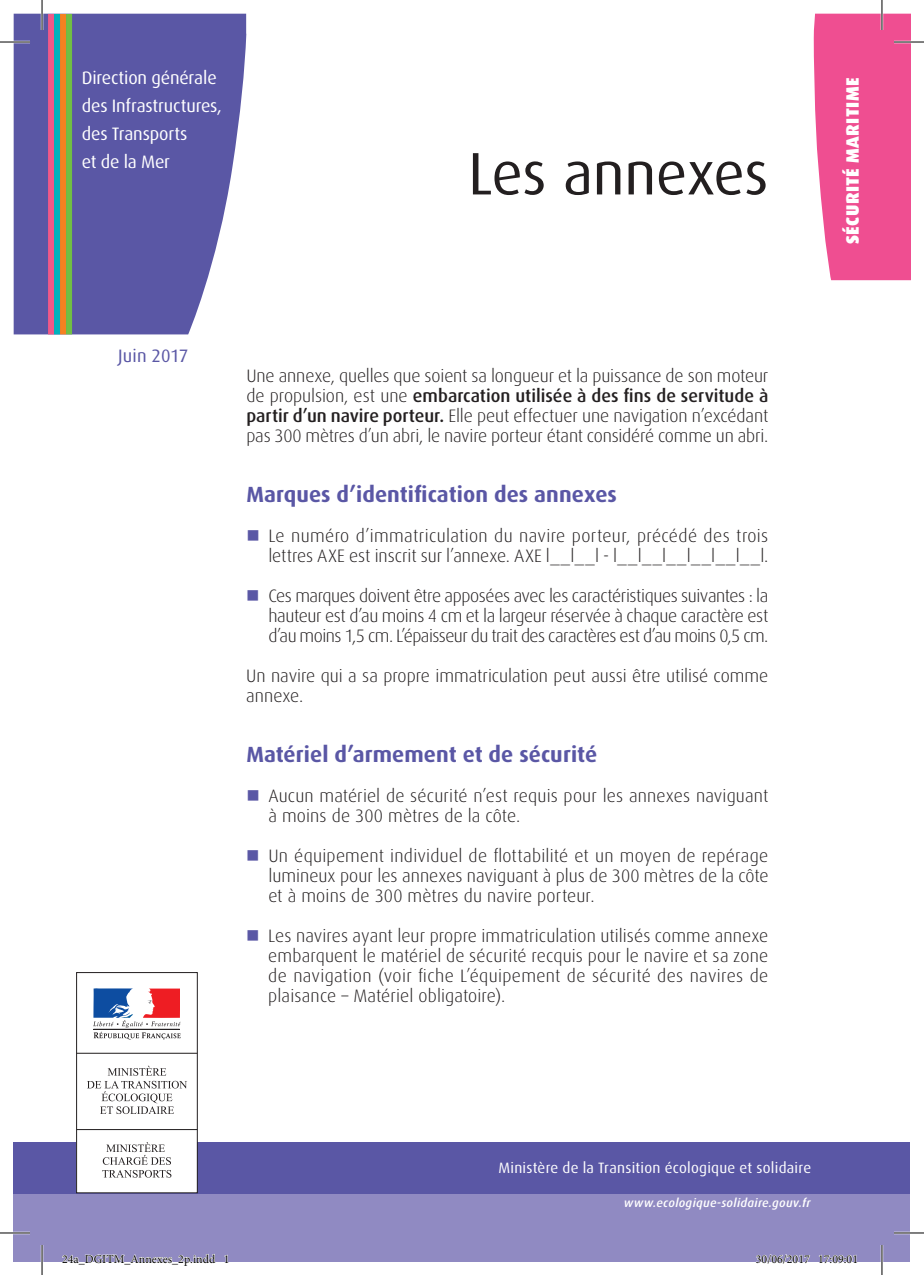
<style>
.page{position:relative;width:924px;height:1275px;background:#fff}
.page>*{position:absolute;margin:0;border:0;box-sizing:border-box;transform-origin:0 0}
.t1{font:60px "Dax OT";letter-spacing:-.01em;color:#231f20}
.t2{font:700 22px "Dax";letter-spacing:.005em;color:#5a57a5}
.t3{font:300 18px/20px "Dax OT";letter-spacing:.005em;color:#231f20;text-align:justify}
.t4{font:300 18px/20px "Dax";color:#231f20}
.t5{font:18px/28px "Dax OT";letter-spacing:-.01em;color:#fff}
.t6{font:900 18px "Dax OT";letter-spacing:.025em;color:#fff}
.t7{font:18px "Dax OT";color:#5a57a5}
.t8{font:15px "Dax OT";letter-spacing:.015em;color:#fff}
.t9{font:12px "Minion Pro";color:#000}
.t10{font:italic 500 12px "Dax OT";letter-spacing:.025em;color:#fff}
.s1{font-weight:500}
</style>
<div class="page">
<div style="left:14px;top:14px;width:232px;height:320px;background:#5a57a5"></div>
<div style="left:14px;top:1193px;width:895px;height:68px;background:#908ac2"></div>
<div style="left:48px;top:14px;width:6px;height:320px;background:#f05988"></div>
<div style="left:54px;top:14px;width:6px;height:320px;background:#00b3bd"></div>
<div style="left:60px;top:14px;width:6px;height:320px;background:#f58220"></div>
<div style="left:66px;top:14px;width:6px;height:320px;background:#71bf44"></div>
<div style="left:14px;top:1142px;width:895px;height:51px;background:#5a57a5"></div>
<div style="left:813px;top:14px;width:96px;height:266px;background:#ef4e91"></div>
<div style="left:77px;top:972px;width:120px;height:220px;background:#fff"></div>
<div style="left:76px;top:972px;width:122px;height:221px;border:1px solid #231f20"></div>
<svg style="left:93px;top:988px;width:88px;height:51px"></svg>
<hr style="left:76px;top:1052px;width:121px;height:1px;background:#231f20">
<hr style="left:77px;top:1129px;width:120px;height:1px;background:#231f20">
<svg style="left:87px;top:1065px;width:100px;height:49px"></svg>
<svg style="left:103px;top:1142px;width:68px;height:22px"></svg>
<svg style="left:102px;top:1170px;width:69px;height:7px"></svg>
<hr style="left:0;top:41px;width:30px;height:2px;background:#fff">
<hr style="left:893px;top:41px;width:30px;height:2px;background:#fff">
<hr style="left:0;top:1231px;width:30px;height:3px;background:#fff">
<hr style="left:893px;top:1231px;width:30px;height:3px;background:#fff">
<hr style="left:41px;top:0;width:2px;height:30px;background:#fff">
<hr style="left:41px;top:1245px;width:2px;height:30px;background:#fff">
<hr style="left:880px;top:0;width:2px;height:30px;background:#fff">
<hr style="left:880px;top:1245px;width:2px;height:30px;background:#fff">
<hr style="left:0;top:42px;width:30px;height:1px;background:#000">
<hr style="left:893px;top:42px;width:30px;height:1px;background:#000">
<hr style="left:0;top:1232px;width:30px;height:1px;background:#000">
<hr style="left:893px;top:1232px;width:30px;height:1px;background:#000">
<hr style="left:42px;top:0;width:1px;height:30px;background:#000">
<hr style="left:42px;top:1245px;width:1px;height:30px;background:#000">
<hr style="left:881px;top:0;width:1px;height:30px;background:#000">
<hr style="left:881px;top:1245px;width:1px;height:30px;background:#000">
<svg style="left:61px;top:1254px;width:155px;height:8px"></svg>
<svg style="left:224px;top:1254px;width:5px;height:8px"></svg>
<svg style="left:755px;top:1254px;width:54px;height:8px"></svg>
<svg style="left:818px;top:1254px;width:39px;height:8px"></svg>
<p class="t5" style="left:82px;top:64px;width:142px">Direction générale des Infrastructures, des Transports<br>et de la Mer</p>
<h1 class="t1" style="left:468px;top:140px;width:302px">Les annexes</h1>
<p class="t7" style="left:118px;top:346px;width:72px">Juin 2017</p>
<p class="t3" style="left:246px;top:366px;width:523px">Une annexe, quelles que soient sa longueur et la puissance de son moteur de propulsion, est une <span class="s1">embarcation utilisée à des fins de servitude à partir d’un navire porteur.</span> Elle peut effectuer une navigation n’excédant pas 300 mètres d’un abri, le navire porteur étant considéré comme un abri.</p>
<p class="t2" style="left:246px;top:482px;width:372px">Marques d’identification des annexes</p>
<p class="t3" style="left:268px;top:526px;width:501px">Le numéro d’immatriculation du navire porteur, précédé des trois lettres AXE est inscrit sur l’annexe. AXE l__l__l - l__l__l__l__l__l__l.</p>
<p class="t3" style="left:268px;top:586px;width:501px">Ces marques doivent être apposées avec les caractéristiques suivantes : la hauteur est d’au moins 4 cm et la largeur réservée à chaque caractère est d’au moins 1,5 cm. L’épaisseur du trait des caractères est d’au moins 0,5 cm.</p>
<p class="t4" style="left:246px;top:666px;width:523px">Un navire qui a sa propre immatriculation peut aussi être utilisé comme annexe.</p>
<p class="t2" style="left:246px;top:742px;width:352px">Matériel d’armement et de sécurité</p>
<p class="t3" style="left:268px;top:786px;width:501px">Aucun matériel de sécurité n’est requis pour les annexes naviguant à moins de 300 mètres de la côte.</p>
<p class="t3" style="left:268px;top:846px;width:501px">Un équipement individuel de flottabilité et un moyen de repérage lumineux pour les annexes naviguant à plus de 300 mètres de la côte et à moins de 300 mètres du navire porteur.</p>
<p class="t3" style="left:268px;top:926px;width:501px">Les navires ayant leur propre immatriculation utilisés comme annexe embarquent le matériel de sécurité recquis pour le navire et sa zone de navigation (voir fiche L’équipement de sécurité des navires de plaisance – Matériel obligatoire).</p>
<p class="t6" style="left:841px;top:244px;width:168px;rotate:-90deg">SÉCURITÉ MARITIME</p>
<p class="t8" style="left:498px;top:1159px;width:314px">Ministère de la Transition écologique et solidaire</p>
<p class="t10" style="left:623px;top:1196px;width:188px">www.ecologique-solidaire.gouv.fr</p>
<p class="t9" style="left:62px;top:1251px;width:169px">24a_DGITM_Annexes_2p.indd 1</p>
<p class="t9" style="left:755px;top:1251px;width:104px">30/06/2017 17:09:01</p>
</div>
